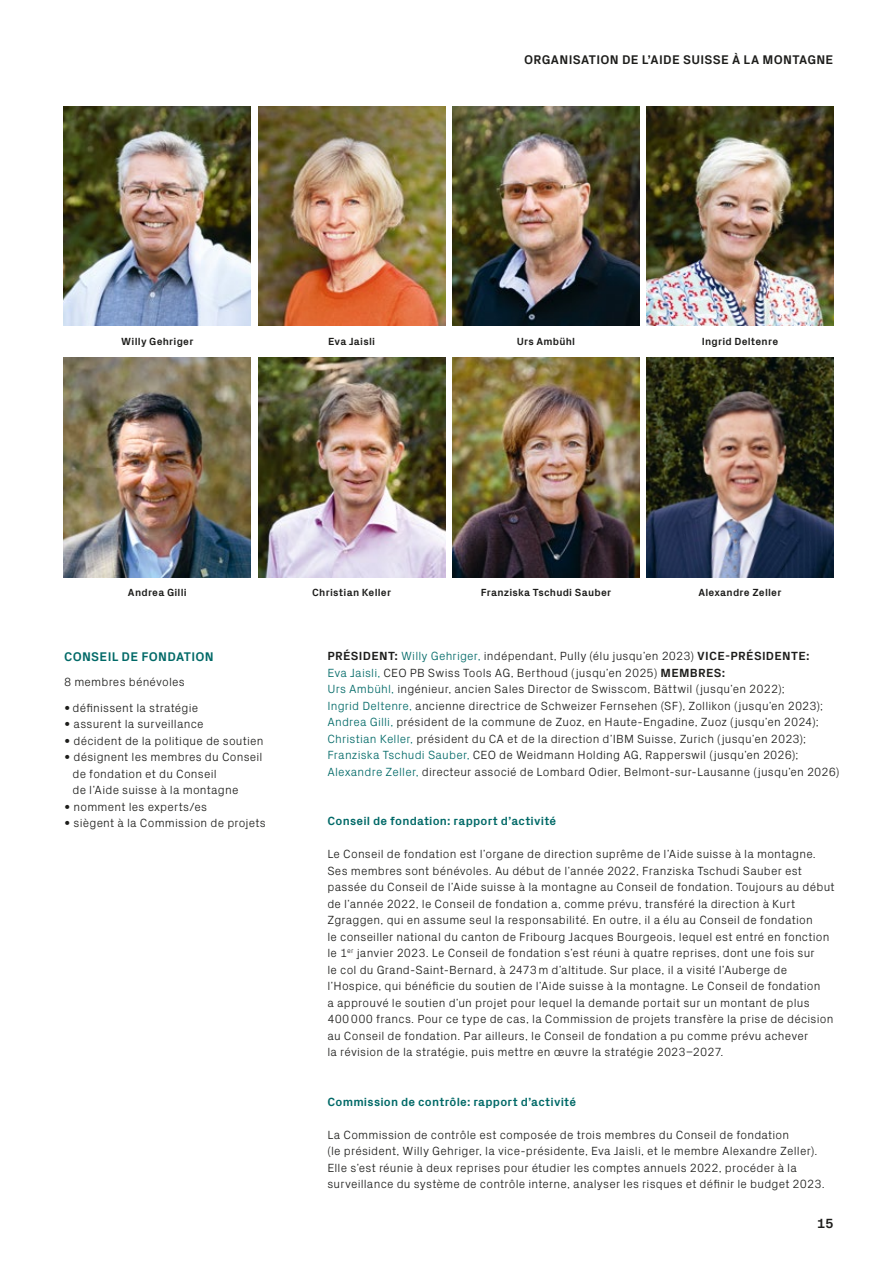
<style>
.page{position:relative;width:893px;height:1263px;background:#fff}
.page>*{position:absolute;margin:0;border:0;box-sizing:border-box;transform-origin:0 0}
.t1{font:700 13.5px "Px Grotesk";color:#1d1d1b}
.t2{font:700 12.75px "Px Grotesk";letter-spacing:.025em;color:#1d1d1b}
.t3{font:700 12.75px "Px Grotesk";letter-spacing:.025em;color:#006967}
.t4{font:300 12px/16.5px "Px Grotesk";letter-spacing:.015em;color:#1d1d1b}
.t5{font:700 12px "Px Grotesk";letter-spacing:.015em;color:#006967}
.t6{font:700 10.5px "Px Grotesk";letter-spacing:.02em;color:#1d1d1b}
.s1{font-weight:700}
.s2{color:#006967}
</style>
<div class="page">
<img style="left:647px;top:106px;width:187px;height:220px">
<img style="left:647px;top:358px;width:187px;height:219px">
<img style="left:64px;top:106px;width:187px;height:220px">
<img style="left:258px;top:106px;width:187px;height:220px">
<img style="left:452px;top:358px;width:187px;height:219px">
<img style="left:258px;top:358px;width:187px;height:219px">
<img style="left:452px;top:106px;width:187px;height:220px">
<img style="left:64px;top:358px;width:187px;height:219px">
<p class="t6" style="left:121px;top:334px;width:74px">Willy Gehriger</p>
<p class="t6" style="left:328px;top:334px;width:48px">Eva Jaisli</p>
<p class="t2" style="left:524px;top:51px;width:311px">ORGANISATION DE L’AIDE SUISSE À LA MONTAGNE</p>
<p class="t6" style="left:517px;top:334px;width:60px">Urs Ambühl</p>
<p class="t6" style="left:702px;top:334px;width:78px">Ingrid Deltenre</p>
<p class="t6" style="left:128px;top:585px;width:60px">Andrea Gilli</p>
<p class="t3" style="left:64px;top:647px;width:151px">CONSEIL DE FONDATION</p>
<p class="t4" style="left:64px;top:673px;width:122px">8 membres bénévoles</p>
<p class="t4" style="left:64px;top:698px;width:136px">• définissent la stratégie</p>
<p class="t4" style="left:64px;top:715px;width:141px">• assurent la surveillance</p>
<p class="t4" style="left:64px;top:731px;width:201px">• décident de la politique de soutien</p>
<p class="t4" style="left:73px;top:748px;width:192px;text-indent:-9px">• désignent les membres du Conseil de fondation et du Conseil<br>de l’Aide suisse à la montagne</p>
<p class="t4" style="left:64px;top:797px;width:145px">• nomment les experts/es</p>
<p class="t4" style="left:64px;top:814px;width:203px">• siègent à la Commission de projets</p>
<p class="t6" style="left:312px;top:585px;width:80px">Christian Keller</p>
<p class="t6" style="left:481px;top:585px;width:132px">Franziska Tschudi Sauber</p>
<p class="t6" style="left:698px;top:585px;width:84px">Alexandre Zeller</p>
<p class="t4" style="left:327px;top:647px;width:513px"><span class="s1">PRÉSIDENT:</span> <span class="s2">Willy Gehriger,</span> indépendant, Pully (élu jusqu’en 2023) <span class="s1">VICE-PRÉSIDENTE:<br></span><span class="s2">Eva Jaisli,</span> CEO PB Swiss Tools AG, Berthoud (jusqu’en 2025) <span class="s1">MEMBRES:<br></span><span class="s2">Urs Ambühl,</span> ingénieur, ancien Sales Director de Swisscom, Bättwil (jusqu’en 2022);<br><span class="s2">Ingrid Deltenre,</span> ancienne directrice de Schweizer Fernsehen (SF), Zollikon (jusqu’en 2023); <span class="s2">Andrea Gilli,</span> président de la commune de Zuoz, en Haute-Engadine, Zuoz (jusqu’en 2024); <span class="s2">Christian Keller,</span> président du CA et de la direction d’IBM Suisse, Zurich (jusqu’en 2023); <span class="s2">Franziska Tschudi Sauber,</span> CEO de Weidmann Holding AG, Rapperswil (jusqu’en 2026); <span class="s2">Alexandre Zeller,</span> directeur associé de Lombard Odier, Belmont-sur-Lausanne (jusqu’en 2026)</p>
<p class="t5" style="left:327px;top:812px;width:230px">Conseil de fondation: rapport d’activité</p>
<p class="t4" style="left:327px;top:845px;width:509px">Le Conseil de fondation est l’organe de direction suprême de l’Aide suisse à la montagne.<br>Ses membres sont bénévoles. Au début de l’année 2022, Franziska Tschudi Sauber est passée du Conseil de l’Aide suisse à la montagne au Conseil de fondation. Toujours au début de l’année 2022, le Conseil de fondation a, comme prévu, transféré la direction à Kurt Zgraggen, qui en assume seul la responsabilité. En outre, il a élu au Conseil de fondation<br>le conseiller national du canton de Fribourg Jacques Bourgeois, lequel est entré en fonction le 1<sup>er</sup> janvier 2023. Le Conseil de fondation s’est réuni à quatre reprises, dont une fois sur<br>le col du Grand-Saint-Bernard, à 2473 m d’altitude. Sur place, il a visité l’Auberge de l’Hospice, qui bénéficie du soutien de l’Aide suisse à la montagne. Le Conseil de fondation<br>a approuvé le soutien d’un projet pour lequel la demande portait sur un montant de plus 400 000 francs. Pour ce type de cas, la Commission de projets transfère la prise de décision au Conseil de fondation. Par ailleurs, le Conseil de fondation a pu comme prévu achever<br>la révision de la stratégie, puis mettre en œuvre la stratégie 2023–2027.</p>
<p class="t5" style="left:327px;top:1093px;width:250px">Commission de contrôle: rapport d’activité</p>
<p class="t4" style="left:327px;top:1125px;width:499px">La Commission de contrôle est composée de trois membres du Conseil de fondation<br>(le président, Willy Gehriger, la vice-présidente, Eva Jaisli, et le membre Alexandre Zeller).<br>Elle s’est réunie à deux reprises pour étudier les comptes annuels 2022, procéder à la surveillance du système de contrôle interne, analyser les risques et définir le budget 2023.</p>
<p class="t1" style="left:817px;top:1213px;width:18px">15</p>
</div>
